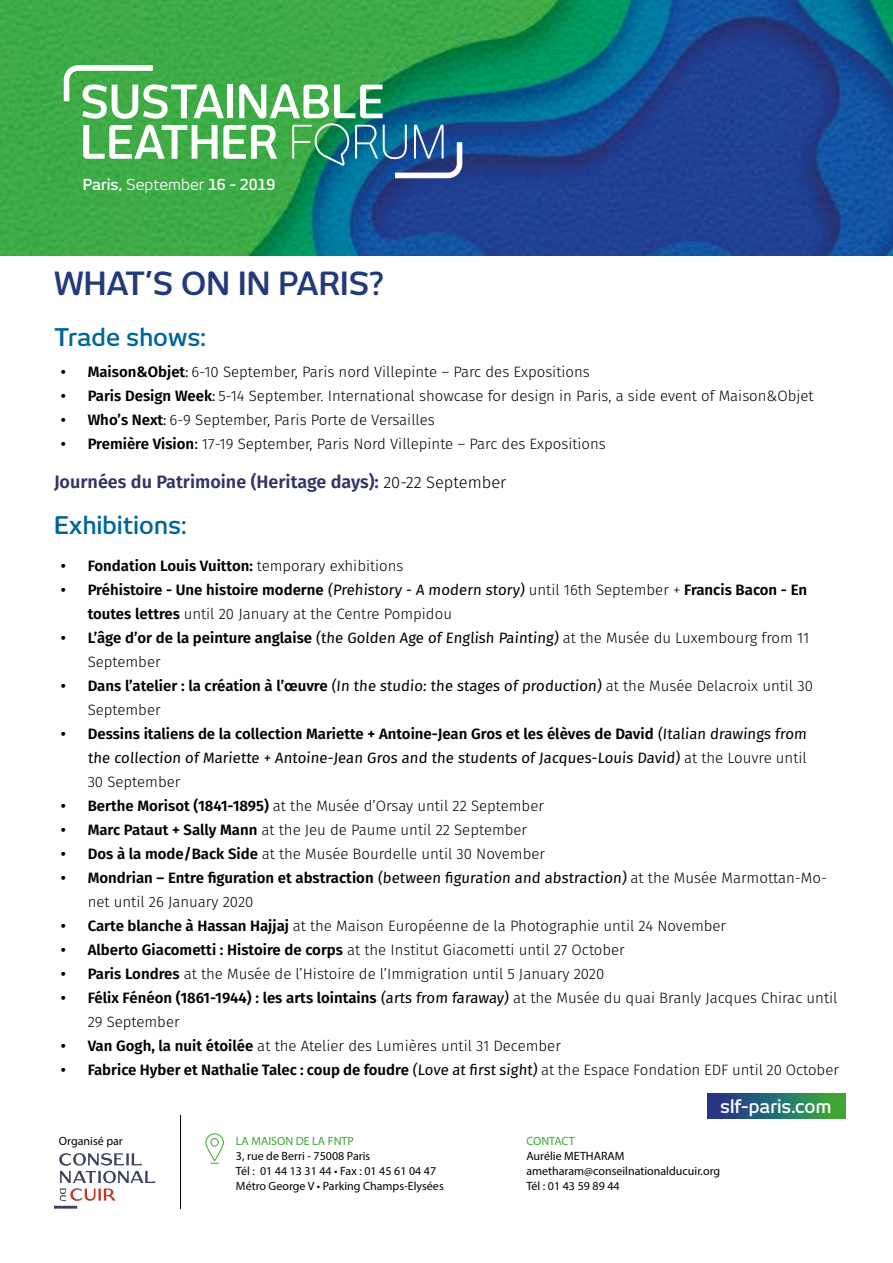
<style>
.page{position:relative;width:893px;height:1263px;background:#fff}
.page>*{position:absolute;margin:0;border:0;box-sizing:border-box;transform-origin:0 0}
.t1{font:600 31.5px "New June";color:#233a7a}
.t2{font:600 24px "New June";color:#069}
.t3{font:600 18px "Fira Sans";color:#336}
.t4{font:600 18px "New June";color:#fff}
.t5{font:300 15px/24px "Fira Sans";color:#000}
.t6{font:15px/24px "Fira Sans";color:#000}
.t7{font:600 15px/24px "Fira Sans";color:#000}
.t8{font:600 15px "New June";color:#fff}
.t9{font:12px/15px "Myriad Pro";color:#000}
.t10{font:12px "Myriad Pro";color:#3fa535}
.s1{font-weight:400}
.s2{font-weight:600}
.s3{font-family:"Myriad Pro";font-weight:400}
.s4{font-weight:300;font-size:16.5px;color:#000}
.s5{font-weight:300}
</style>
<div class="page">
<img style="left:0;top:0;width:893px;height:255px">
<svg style="left:64px;top:65px;width:398px;height:113px"></svg>
<hr style="left:180px;top:1115px;width:1px;height:94px;background:#000">
<div style="left:206px;top:1133px;width:18px;height:28px;border:1px solid #3fa535;border-radius:9px"></div>
<div style="left:211px;top:1138px;width:8px;height:8px;border:1px solid #3fa535;border-radius:50%"></div>
<svg style="left:707px;top:1093px;width:139px;height:25px;background:#2c6e68"></svg>
<svg style="left:54px;top:1153px;width:101px;height:56px"></svg>
<p class="t8" style="left:83px;top:176px;width:194px">Paris, <span class="s1">September</span> 16 - 2019</p>
<h1 class="t1" style="left:54px;top:265px;width:331px">WHAT’S ON IN PARIS?</h1>
<h2 class="t2" style="left:54px;top:323px;width:153px">Trade shows:</h2>
<p class="t5" style="left:61px;top:360px;width:531px"><span class="s2">• Maison&amp;Objet</span><span class="s3">:</span> 6-10 September, Paris nord Villepinte – Parc des Expositions</p>
<p class="t5" style="left:61px;top:384px;width:754px"><span class="s2">• Paris Design Week</span><span class="s3">:</span> 5-14 September. International showcase for design in Paris, a side event of Maison&amp;Objet</p>
<p class="t5" style="left:61px;top:408px;width:376px"><span class="s2">• Who’s Next</span><span class="s3">:</span> 6-9 September, Paris Porte de Versailles</p>
<p class="t5" style="left:61px;top:432px;width:547px"><span class="s2">• Première Vision</span><span class="s1">:</span> 17-19 September, Paris Nord Villepinte – Parc des Expositions</p>
<p class="t3" style="left:54px;top:467px;width:454px">Journées du Patrimoine (Heritage days): <span class="s4">20-22 September</span></p>
<h2 class="t2" style="left:54px;top:511px;width:134px">Exhibitions:</h2>
<p class="t7" style="left:61px;top:553px;width:344px">• Fondation Louis Vuitton: <span class="s5">temporary exhibitions</span></p>
<p class="t7" style="left:88px;top:577px;width:721px;text-indent:-27px">• Préhistoire - Une histoire moderne <span class="s1">(Prehistory - A modern story)</span> <span class="s5">until 16th September +</span> Francis Bacon - En toutes lettres <span class="s5">until 20 January at the Centre Pompidou</span></p>
<p class="t5" style="left:88px;top:626px;width:723px;text-indent:-27px"><span class="s2">• L’âge d’or de la peinture anglaise</span> <span class="s1">(the Golden Age of English Painting)</span> at the Musée du Luxembourg from 11<br>September</p>
<p class="t6" style="left:88px;top:673px;width:727px;text-indent:-27px"><span class="s2">• Dans l’atelier : la création à l’œuvre</span> (In the studio: the stages of production) <span class="s5">at the Musée Delacroix until 30<br>September</span></p>
<p class="t6" style="left:88px;top:721px;width:722px;text-align:justify;text-indent:-27px"><span class="s2">• Dessins italiens de la collection Mariette + Antoine-Jean Gros et les élèves de David</span> (Italian drawings from the collection of Mariette + Antoine-Jean Gros and the students of Jacques-Louis David) <span class="s5">at the Louvre until 30 September</span></p>
<p class="t5" style="left:61px;top:794px;width:485px"><span class="s2">• Berthe Morisot (1841-1895)</span> at the Musée d’Orsay until 22 September</p>
<p class="t5" style="left:61px;top:818px;width:468px"><span class="s2">• Marc Pataut + Sally Mann</span> at the Jeu de Paume until 22 September</p>
<p class="t5" style="left:61px;top:842px;width:486px"><span class="s2">• Dos à la mode/Back Side</span> at the Musée Bourdelle until 30 November</p>
<p class="t5" style="left:88px;top:866px;width:741px;text-indent:-27px"><span class="s2">• Mondrian – Entre figuration et abstraction</span> <span class="s1">(between figuration and abstraction)</span> at the Musée Marmottan-Mo&shy;net until 26 January 2020</p>
<p class="t5" style="left:61px;top:914px;width:667px"><span class="s2">• Carte blanche à Hassan Hajjaj</span> at the Maison Européenne de la Photographie until 24 November</p>
<p class="t5" style="left:61px;top:938px;width:566px"><span class="s2">• Alberto Giacometti : Histoire de corps</span> at the Institut Giacometti until 27 October</p>
<p class="t5" style="left:61px;top:962px;width:545px"><span class="s2">• Paris Londres</span> at the Musée de l’Histoire de l’Immigration until 5 January 2020</p>
<p class="t5" style="left:88px;top:986px;width:751px;text-indent:-27px"><span class="s2">• Félix Fénéon (1861-1944) : les arts lointains</span> <span class="s1">(arts from faraway)</span> at the Musée du quai Branly Jacques Chirac until<br>29 September</p>
<p class="t5" style="left:61px;top:1034px;width:502px"><span class="s2">• Van Gogh, la nuit étoilée</span> at the Atelier des Lumières until 31 December</p>
<p class="t7" style="left:61px;top:1057px;width:780px">• Fabrice Hyber et Nathalie Talec : coup de foudre <span class="s1">(Love at first sight)</span> <span class="s5">at the Espace Fondation EDF until 20 October</span></p>
<p class="t9" style="left:59px;top:1133px;width:65px">Organisé par</p>
<p class="t10" style="left:236px;top:1133px;width:119px">LA MAISON DE LA FNTP</p>
<p class="t9" style="left:236px;top:1148px;width:209px">3, rue de Berri - 75008 Paris<br>Tél : 01 44 13 31 44 • Fax : 01 45 61 04 47<br>Métro George V • Parking Champs-Elysées</p>
<p class="t4" style="left:720px;top:1096px;width:113px">slf-paris.com</p>
<p class="t10" style="left:526px;top:1133px;width:50px">CONTACT</p>
<p class="t9" style="left:526px;top:1148px;width:195px">Aurélie METHARAM ametharam@conseilnationalducuir.org<br>Tél : 01 43 59 89 44</p>
</div>
